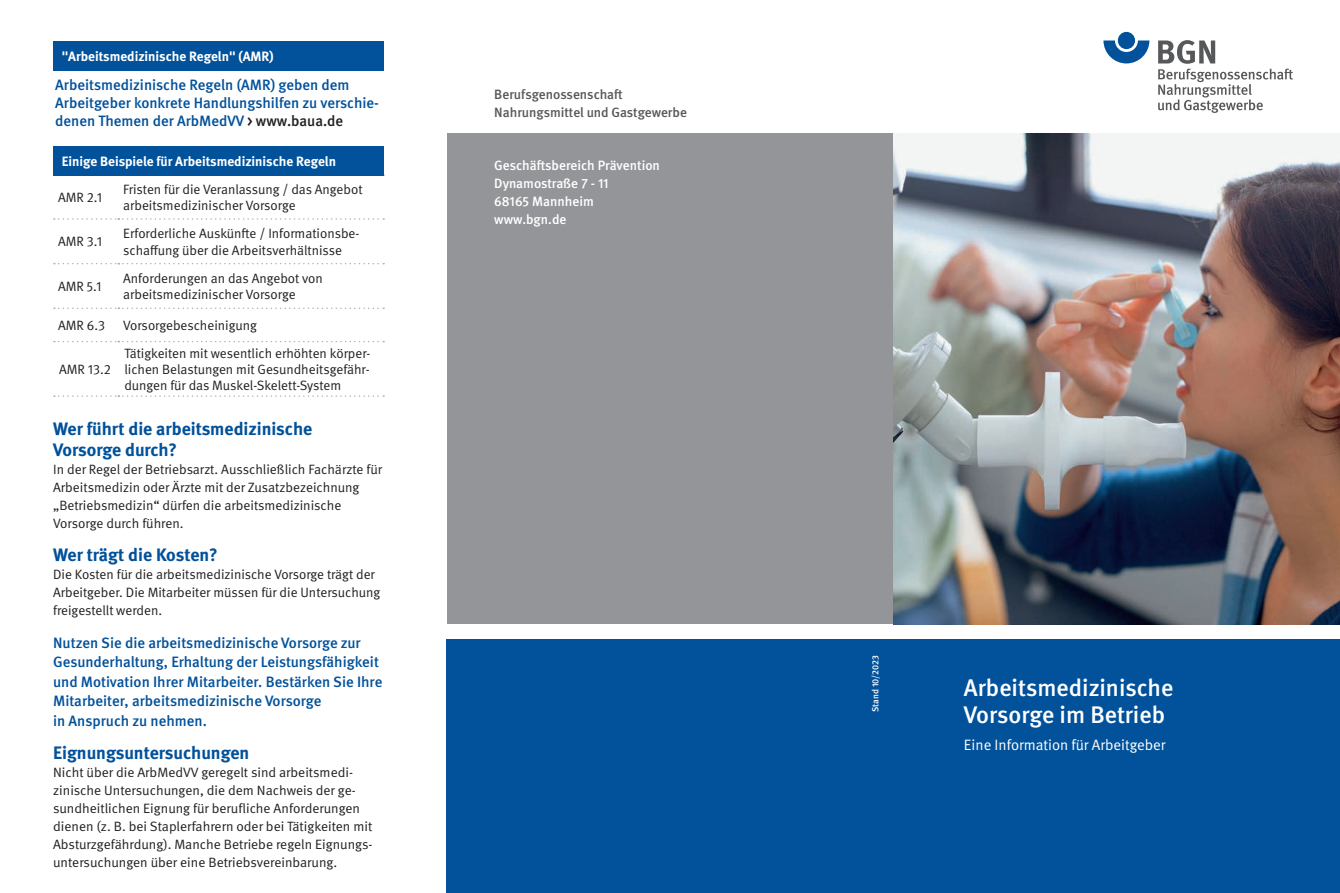
<style>
.page{position:relative;width:1340px;height:893px;background:#fff}
.page>*{position:absolute;margin:0;border:0;box-sizing:border-box;transform-origin:0 0}
.t1{font:500 24px/27.3px "DGUV Meta";color:#fff}
.t2{font:700 18px/21px "DGUV Meta";color:#01519b}
.t3{font:500 15px/19.5px "DGUV Meta";color:#01519b}
.t4{font:15px "DGUV Meta";color:#fff}
.t5{font:13.5px/18px "DGUV Meta";color:#231f20}
.t6{font:700 13.5px "DGUV Meta";color:#fff}
.t7{font:500 13.5px/18px "DGUV Meta";color:#fff}
.t8{font:500 13.5px/18px "DGUV Meta";color:#57585a}
.t9{font:500 9px "DGUV Meta";color:#fff}
.s1{color:#231f20}
</style>
<div class="page">
<div style="left:446px;top:134px;width:447px;height:490px;background:#939598"></div>
<div style="left:446px;top:640px;width:893px;height:253px;background:#01519b"></div>
<svg style="left:1103px;top:41px;width:46px;height:22px"></svg>
<div style="left:1117px;top:32px;width:18px;height:17px;background:#01519b;border-radius:50%"></div>
<svg style="left:1158px;top:40px;width:134px;height:72px"></svg>
<img style="left:893px;top:134px;width:446px;height:490px">
<svg style="left:54px;top:175px;width:330px;height:1px"></svg>
<svg style="left:54px;top:218px;width:330px;height:2px"></svg>
<svg style="left:54px;top:263px;width:330px;height:1px"></svg>
<svg style="left:54px;top:308px;width:330px;height:1px"></svg>
<svg style="left:54px;top:341px;width:330px;height:1px"></svg>
<svg style="left:54px;top:395px;width:330px;height:2px"></svg>
<div style="left:53px;top:146px;width:331px;height:29px;background:#01519b"></div>
<div style="left:53px;top:41px;width:331px;height:30px;background:#01519b"></div>
<p class="t6" style="left:62px;top:49px;width:213px">"Arbeitsmedizinische Regeln" (AMR)</p>
<p class="t3" style="left:55px;top:76px;width:325px;line-height:18px">Arbeitsmedizinische Regeln (AMR) geben dem<br>Arbeitgeber konkrete Handlungshilfen zu verschie&shy;denen Themen der ArbMedVV <span class="s1">&gt; www.baua.de</span></p>
<p class="t6" style="left:62px;top:153px;width:276px">Einige Beispiele für Arbeitsmedizinische Regeln</p>
<p class="t5" style="left:58px;top:189px;width:45px">AMR 2.1</p>
<p class="t5" style="left:123px;top:182px;width:241px;line-height:16.2px">Fristen für die Veranlassung / das Angebot arbeitsmedizinischer Vorsorge</p>
<p class="t5" style="left:58px;top:233px;width:45px">AMR 3.1</p>
<p class="t5" style="left:123px;top:226px;width:238px;line-height:16.2px">Erforderliche Auskünfte / Informationsbe&shy;schaffung über die Arbeitsverhältnisse</p>
<p class="t5" style="left:58px;top:278px;width:45px">AMR 5.1</p>
<p class="t5" style="left:123px;top:270px;width:201px;line-height:16.2px">Anforderungen an das Angebot von arbeitsmedizinischer Vorsorge</p>
<p class="t5" style="left:58px;top:317px;width:49px">AMR 6.3</p>
<p class="t5" style="left:123px;top:317px;width:135px">Vorsorgebescheinigung</p>
<p class="t5" style="left:59px;top:361px;width:53px">AMR 13.2</p>
<p class="t5" style="left:124px;top:345px;width:247px;line-height:16.2px;text-align:justify">Tätigkeiten mit wesentlich erhöhten körper&shy;lichen Belastungen mit Gesundheitsgefähr&shy;dungen für das Muskel-Skelett-System</p>
<h2 class="t2" style="left:53px;top:418px;width:261px">Wer führt die arbeitsmedizinische<br>Vorsorge durch?</h2>
<p class="t5" style="left:53px;top:460px;width:330px">In der Regel der Betriebsarzt. Ausschließlich Fachärzte für Arbeitsmedizin oder Ärzte mit der Zusatzbezeichnung „Betriebsmedizin“ dürfen die arbeitsmedizinische Vorsorge durch führen.</p>
<h2 class="t2" style="left:53px;top:545px;width:166px">Wer trägt die Kosten?</h2>
<p class="t5" style="left:53px;top:566px;width:329px">Die Kosten für die arbeitsmedizinische Vorsorge trägt der<br>Arbeitgeber. Die Mitarbeiter müssen für die Untersuchung freigestellt werden.</p>
<p class="t3" style="left:53px;top:633px;width:331px">Nutzen Sie die arbeitsmedizinische Vorsorge zur Gesunderhaltung, Erhaltung der Leistungsfähigkeit und Motivation Ihrer Mitarbeiter. Bestärken Sie Ihre Mitarbeiter, arbeitsmedizinische Vorsorge<br>in Anspruch zu nehmen.</p>
<h2 class="t2" style="left:53px;top:743px;width:198px">Eignungsuntersuchungen</h2>
<p class="t5" style="left:53px;top:764px;width:321px">Nicht über die ArbMedVV geregelt sind arbeitsmedi&shy;zinische Untersuchungen, die dem Nachweis der ge&shy;sundheitlichen Eignung für berufliche Anforderungen dienen (z. B. bei Staplerfahrern oder bei Tätigkeiten mit Absturzgefährdung). Manche Betriebe regeln Eignungs&shy;untersuchungen über eine Betriebsvereinbarung.</p>
<p class="t8" style="left:494px;top:86px;width:194px">Berufsgenossenschaft<br>Nahrungsmittel und Gastgewerbe</p>
<p class="t7" style="left:494px;top:157px;width:167px">Geschäftsbereich Prävention<br>Dynamostraße 7 - 11<br>68165 Mannheim www.bgn.de</p>
<p class="t9" style="left:870px;top:712px;width:58px;rotate:-90deg">Stand 10/2023</p>
<h1 class="t1" style="left:963px;top:675px;width:211px">Arbeitsmedizinische<br>Vorsorge im Betrieb</h1>
<p class="t4" style="left:963px;top:736px;width:203px">Eine Information für Arbeitgeber</p>
</div>
